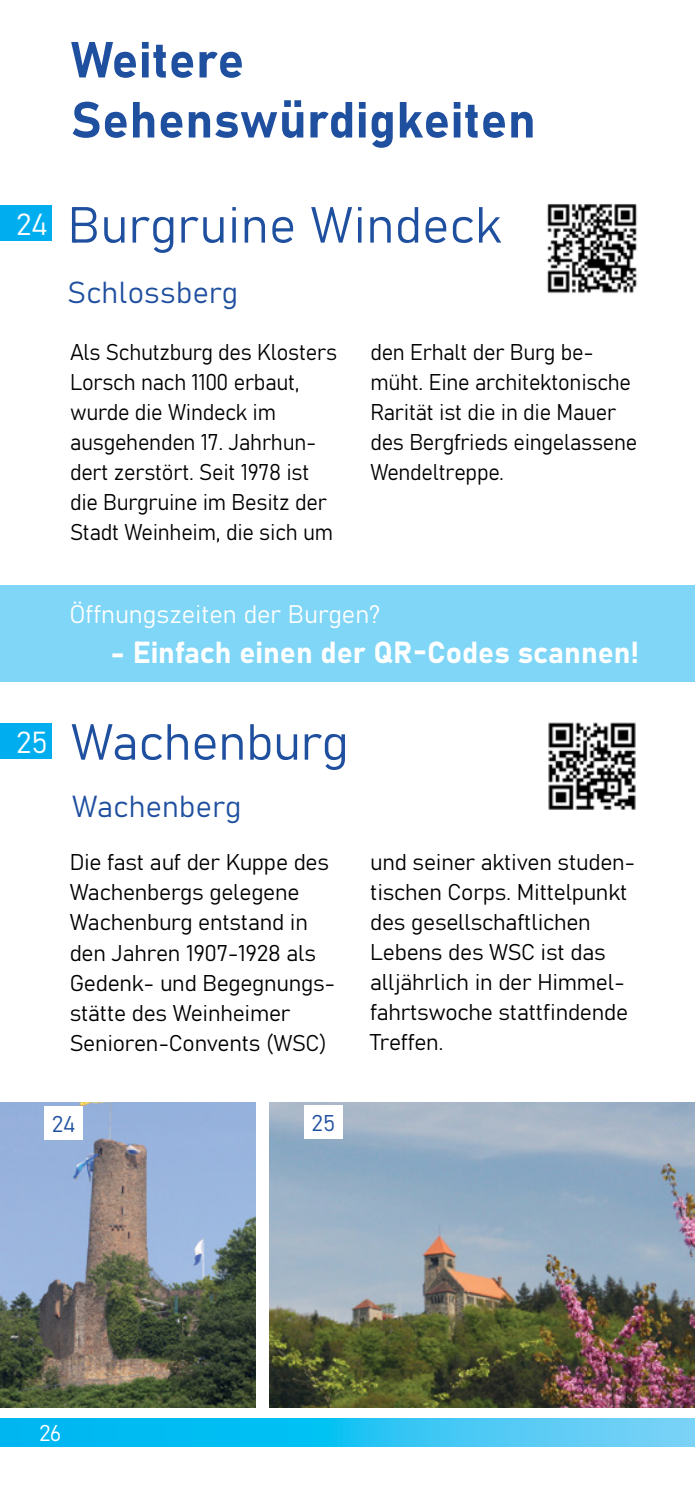
<style>
.page{position:relative;width:695px;height:1489px;background:#fff}
.page>*{position:absolute;margin:0;border:0;box-sizing:border-box;transform-origin:0 0}
.t1{font:50px/60px "Bahnschrift";letter-spacing:.01em;color:#1f4f9f}
.t2{font:30px "Bahnschrift";color:#fff}
.t3{font:30px "Bahnschrift";letter-spacing:.01em;color:#1f4f9f}
.t4{font:25px "Bahnschrift";color:#fff}
.t5{font:22.5px/30px "Bahnschrift";letter-spacing:-.01em;color:#000}
.t6{font:22.5px/30px "Bahnschrift";letter-spacing:-.01em;color:#000;scale:.95 1}
.t7{font:22.5px "Bahnschrift";color:#1f4f9f}
.t8{font:22.5px "Bahnschrift";color:#fff}
.s1{font-size:30px;color:#fff}
</style>
<div class="page">
<svg style="left:0;top:1418px;width:694px;height:28px"></svg>
<div style="left:0;top:206px;width:51px;height:35px;background:#00aeef"></div>
<div style="left:0;top:723px;width:51px;height:35px;background:#00aeef"></div>
<img style="left:0;top:1102px;width:255px;height:305px">
<img style="left:269px;top:1102px;width:425px;height:305px">
<div style="left:44px;top:1106px;width:39px;height:33px;background:#fff"></div>
<div style="left:304px;top:1105px;width:38px;height:33px;background:#fff"></div>
<div style="left:0;top:585px;width:694px;height:96px;background:#80d6f7"></div>
<img style="left:547px;top:204px;width:90px;height:90px">
<img style="left:548px;top:722px;width:88px;height:88px">
<hr style="left:694px;top:1102px;width:1px;height:305px;background:#b4b2b2">
<h1 class="t1" style="left:71px;top:26px;width:466px">Weitere<br>Sehenswürdigkeiten</h1>
<h2 class="t2" style="left:16px;top:202px;width:33px">24</h2>
<h1 class="t1" style="left:68px;top:191px;width:435px">Burgruine Windeck</h1>
<h2 class="t3" style="left:68px;top:269px;width:172px">Schlossberg</h2>
<p class="t6" style="left:70px;top:336px;width:282px">Als Schutzburg des Klosters<br>Lorsch nach 1100 erbaut, wurde die Windeck im ausgehenden 17. Jahrhun&shy;dert zerstört. Seit 1978 ist die Burgruine im Besitz der<br>Stadt Weinheim, die sich um</p>
<p class="t6" style="left:370px;top:336px;width:282px">den Erhalt der Burg be&shy;müht. Eine architektonische<br>Rarität ist die in die Mauer des Bergfrieds eingelassene<br>Wendeltreppe.</p>
<p class="t4" style="left:69px;top:595px;width:312px">Öffnungszeiten der Burgen?</p>
<h2 class="t2" style="left:111px;top:630px;width:529px">- Einfach einen der QR-Codes scannen!</h2>
<h1 class="t1" style="left:16px;top:708px;width:334px"><span class="s1">25</span> Wachenburg</h1>
<h2 class="t3" style="left:72px;top:783px;width:170px">Wachenberg</h2>
<p class="t5" style="left:70px;top:846px;width:267px">Die fast auf der Kuppe des<br>Wachenbergs gelegene<br>Wachenburg entstand in den Jahren 1907-1928 als<br>Gedenk- und Begegnungs&shy;stätte des Weinheimer<br>Senioren-Convents (WSC)</p>
<p class="t5" style="left:370px;top:846px;width:266px">und seiner aktiven studen&shy;tischen Corps. Mittelpunkt des gesellschaftlichen<br>Lebens des WSC ist das alljährlich in der Himmel&shy;fahrtswoche stattfindende<br>Treffen.</p>
<p class="t7" style="left:52px;top:1106px;width:25px">24</p>
<p class="t7" style="left:311px;top:1105px;width:25px">25</p>
<p class="t8" style="left:39px;top:1415px;width:24px">26</p>
</div>
